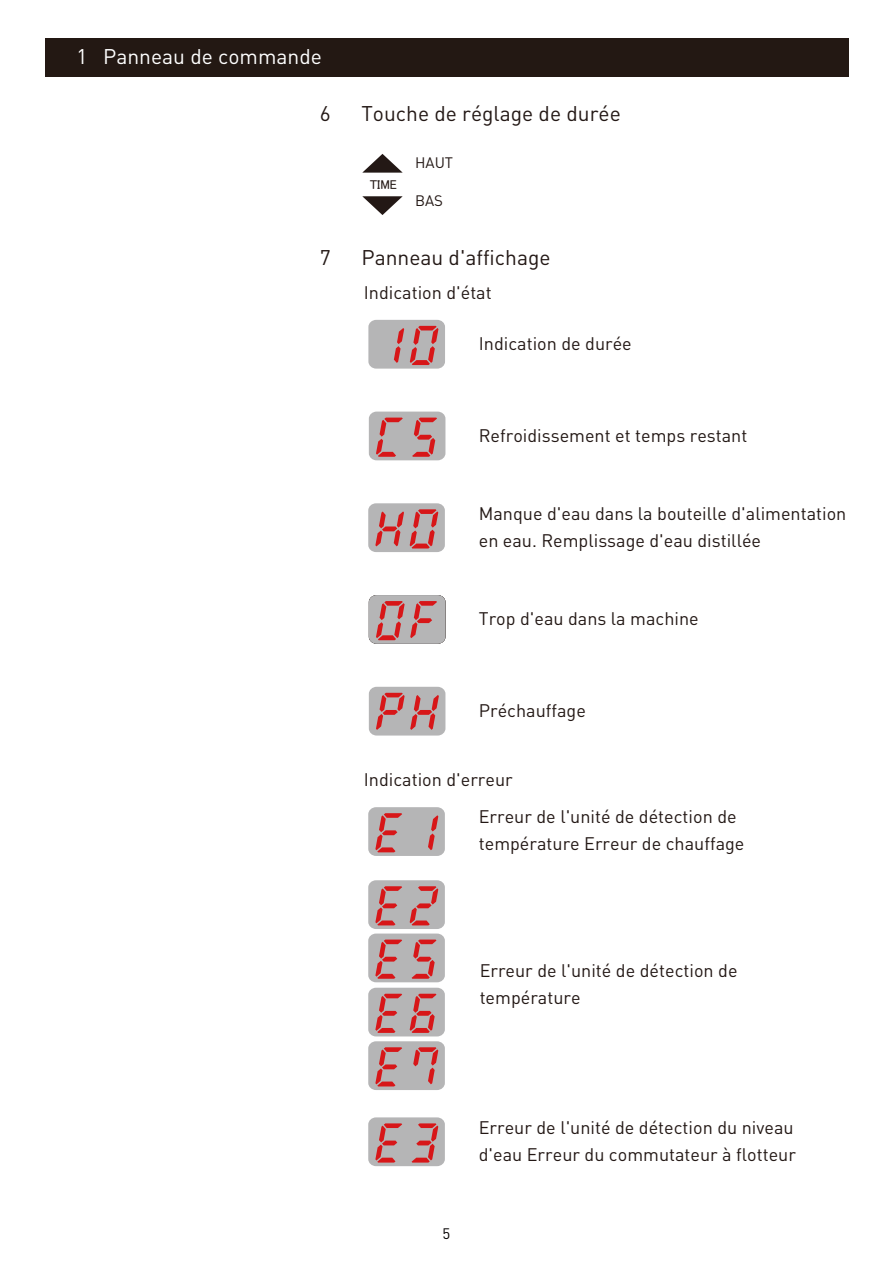
<style>
.page{position:relative;width:893px;height:1263px;background:#fff}
.page>*{position:absolute;margin:0;border:0;box-sizing:border-box;transform-origin:0 0}
.t1{font:21px "DINOT";color:#231815}
.t2{font:21px "DINOT";color:#fff}
.t3{font:18px/27px "DINOT";color:#231815}
.t4{font:15px "DINOT";color:#231815}
.t5{font:15px "DINOT";color:#040000}
.t6{font:12.9px "MS P Gothic";color:#231815}
</style>
<div class="page">
<div style="left:45px;top:38px;width:803px;height:39px;background:#231813"></div>
<div style="left:369px;top:595px;width:76px;height:49px;background:#b5b5b6;border-radius:7px"></div>
<svg style="left:376px;top:601px;width:61px;height:39px"></svg>
<div style="left:368px;top:320px;width:77px;height:49px;background:#b5b5b6;border-radius:7px"></div>
<svg style="left:394px;top:326px;width:45px;height:39px"></svg>
<div style="left:369px;top:687px;width:76px;height:48px;background:#b5b5b6;border-radius:7px"></div>
<svg style="left:376px;top:693px;width:63px;height:37px"></svg>
<div style="left:369px;top:412px;width:76px;height:48px;background:#b5b5b6;border-radius:7px"></div>
<svg style="left:376px;top:418px;width:27px;height:39px"></svg>
<svg style="left:412px;top:418px;width:25px;height:39px"></svg>
<div style="left:368px;top:503px;width:77px;height:49px;background:#b5b5b6;border-radius:7px"></div>
<svg style="left:375px;top:511px;width:29px;height:35px"></svg>
<svg style="left:410px;top:509px;width:28px;height:39px"></svg>
<svg style="left:362px;top:154px;width:41px;height:19px"></svg>
<svg style="left:362px;top:196px;width:41px;height:19px"></svg>
<div style="left:368px;top:807px;width:77px;height:49px;background:#b5b5b6;border-radius:7px"></div>
<svg style="left:375px;top:813px;width:27px;height:39px"></svg>
<svg style="left:428px;top:815px;width:10px;height:35px"></svg>
<div style="left:368px;top:1117px;width:77px;height:49px;background:#b5b5b6;border-radius:7px"></div>
<svg style="left:375px;top:1123px;width:27px;height:39px"></svg>
<svg style="left:412px;top:1123px;width:26px;height:39px"></svg>
<div style="left:368px;top:880px;width:77px;height:49px;background:#b5b5b6;border-radius:7px"></div>
<svg style="left:375px;top:886px;width:27px;height:39px"></svg>
<svg style="left:410px;top:886px;width:28px;height:39px"></svg>
<div style="left:368px;top:988px;width:77px;height:48px;background:#b5b5b6;border-radius:7px"></div>
<svg style="left:375px;top:994px;width:27px;height:39px"></svg>
<svg style="left:410px;top:994px;width:26px;height:39px"></svg>
<div style="left:368px;top:933px;width:77px;height:49px;background:#b5b5b6;border-radius:7px"></div>
<svg style="left:375px;top:939px;width:27px;height:40px"></svg>
<svg style="left:412px;top:939px;width:24px;height:40px"></svg>
<div style="left:368px;top:1041px;width:77px;height:49px;background:#b5b5b6;border-radius:7px"></div>
<svg style="left:375px;top:1047px;width:27px;height:39px"></svg>
<svg style="left:413px;top:1047px;width:25px;height:37px"></svg>
<p class="t2" style="left:77px;top:41px;width:247px">1 Panneau de commande</p>
<p class="t1" style="left:320px;top:97px;width:12px">6</p>
<p class="t1" style="left:361px;top:97px;width:261px">Touche de réglage de durée</p>
<p class="t6" style="left:370px;top:178px;width:29px">TIME</p>
<p class="t4" style="left:415px;top:151px;width:40px">HAUT</p>
<p class="t4" style="left:415px;top:189px;width:30px">BAS</p>
<p class="t1" style="left:320px;top:241px;width:12px">7</p>
<p class="t1" style="left:361px;top:241px;width:191px">Panneau d'affichage</p>
<p class="t3" style="left:364px;top:278px;width:129px">Indication d'état</p>
<p class="t3" style="left:479px;top:328px;width:154px">Indication de durée</p>
<p class="t3" style="left:479px;top:420px;width:270px">Refroidissement et temps restant</p>
<p class="t3" style="left:479px;top:498px;width:369px">Manque d'eau dans la bouteille d'alimentation en eau. Remplissage d'eau distillée</p>
<p class="t3" style="left:479px;top:603px;width:221px">Trop d'eau dans la machine</p>
<p class="t3" style="left:479px;top:695px;width:109px">Préchauffage</p>
<p class="t3" style="left:364px;top:764px;width:150px">Indication d'erreur</p>
<p class="t3" style="left:479px;top:802px;width:267px">Erreur de l'unité de détection de température Erreur de chauffage</p>
<p class="t3" style="left:480px;top:955px;width:259px">Erreur de l'unité de détection de température</p>
<p class="t5" style="left:443px;top:1222px;width:9px">5</p>
<p class="t3" style="left:479px;top:1112px;width:319px">Erreur de l'unité de détection du niveau d'eau Erreur du commutateur à flotteur</p>
</div>
